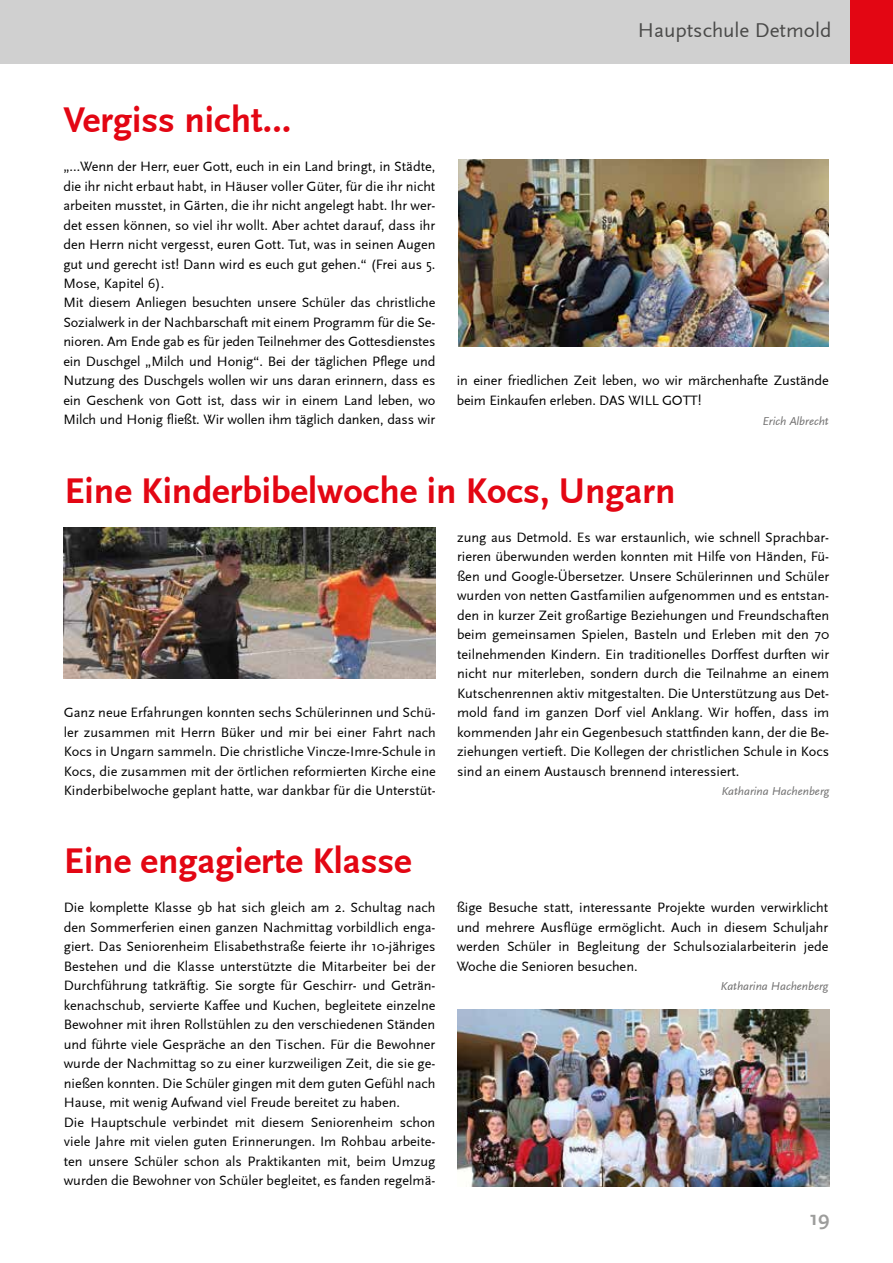
<style>
.page{position:relative;width:893px;height:1263px;background:#fff}
.page>*{position:absolute;margin:0;border:0;box-sizing:border-box;transform-origin:0 0}
.t1{font:700 37.5px "Scala Sans";color:#e30613}
.t2{font:21px "Scala Sans";color:#4a4a49}
.t3{font:700 21px "Scala Sans";color:#9d9d9c}
.t4{font:14.25px/19.5px "Scala Sans";color:#000}
.t5{font:italic 12px "Scala Sans";color:#706f6f}
</style>
<div class="page">
<div style="left:0;top:0;width:893px;height:64px;background:#d0d0d0"></div>
<img style="left:458px;top:159px;width:370px;height:188px">
<img style="left:457px;top:1010px;width:372px;height:176px">
<div style="left:850px;top:0;width:43px;height:64px;background:#e30613"></div>
<img style="left:64px;top:528px;width:371px;height:150px">
<h2 class="t2" style="left:638px;top:19px;width:195px">Hauptschule Detmold</h2>
<h1 class="t1" style="left:63px;top:100px;width:229px">Vergiss nicht…</h1>
<p class="t4" style="left:63px;top:157px;width:374px">„…Wenn der Herr, euer Gott, euch in ein Land bringt, in Städte, die ihr nicht erbaut habt, in Häuser voller Güter, für die ihr nicht arbeiten musstet, in Gärten, die ihr nicht angelegt habt. Ihr wer&shy;det essen können, so viel ihr wollt. Aber achtet darauf, dass ihr den Herrn nicht vergesst, euren Gott. Tut, was in seinen Augen gut und gerecht ist! Dann wird es euch gut gehen.“ (Frei aus 5.<br>Mose, Kapitel 6).<br>Mit diesem Anliegen besuchten unsere Schüler das christliche Sozialwerk in der Nachbarschaft mit einem Programm für die Se&shy;nioren. Am Ende gab es für jeden Teilnehmer des Gottesdienstes ein Duschgel „Milch und Honig“. Bei der täglichen Pflege und Nutzung des Duschgels wollen wir uns daran erinnern, dass es ein Geschenk von Gott ist, dass wir in einem Land leben, wo Milch und Honig fließt. Wir wollen ihm täglich danken, dass wir</p>
<p class="t4" style="left:457px;top:371px;width:374px">in einer friedlichen Zeit leben, wo wir märchenhafte Zustände beim Einkaufen erleben. DAS WILL GOTT!</p>
<p class="t5" style="left:762px;top:414px;width:68px">Erich Albrecht</p>
<h1 class="t1" style="left:64px;top:471px;width:612px">Eine Kinderbibelwoche in Kocs, Ungarn</h1>
<p class="t4" style="left:64px;top:703px;width:374px;text-align:justify">Ganz neue Erfahrungen konnten sechs Schülerinnen und Schü&shy;ler zusammen mit Herrn Büker und mir bei einer Fahrt nach Kocs in Ungarn sammeln. Die christliche Vincze-Imre-Schule in Kocs, die zusammen mit der örtlichen reformierten Kirche eine Kinderbibelwoche geplant hatte, war dankbar für die Unterstüt-</p>
<p class="t4" style="left:457px;top:527px;width:374px;text-align:justify">zung aus Detmold. Es war erstaunlich, wie schnell Sprachbar&shy;rieren überwunden werden konnten mit Hilfe von Händen, Fü&shy;ßen und Google-Übersetzer. Unsere Schülerinnen und Schüler wurden von netten Gastfamilien aufgenommen und es entstan&shy;den in kurzer Zeit großartige Beziehungen und Freundschaften beim gemeinsamen Spielen, Basteln und Erleben mit den 70 teilnehmenden Kindern. Ein traditionelles Dorffest durften wir nicht nur miterleben, sondern durch die Teilnahme an einem Kutschenrennen aktiv mitgestalten. Die Unterstützung aus Det&shy;mold fand im ganzen Dorf viel Anklang. Wir hoffen, dass im kommenden Jahr ein Gegenbesuch stattfinden kann, der die Be&shy;ziehungen vertieft. Die Kollegen der christlichen Schule in Kocs sind an einem Austausch brennend interessiert.</p>
<p class="t5" style="left:721px;top:785px;width:109px">Katharina Hachenberg</p>
<h1 class="t1" style="left:64px;top:840px;width:349px">Eine engagierte Klasse</h1>
<p class="t4" style="left:64px;top:898px;width:373px">Die komplette Klasse 9b hat sich gleich am 2. Schultag nach den Sommerferien einen ganzen Nachmittag vorbildlich enga&shy;giert. Das Seniorenheim Elisabethstraße feierte ihr 10-jähriges Bestehen und die Klasse unterstützte die Mitarbeiter bei der Durchführung tatkräftig. Sie sorgte für Geschirr- und Geträn&shy;kenachschub, servierte Kaffee und Kuchen, begleitete einzelne Bewohner mit ihren Rollstühlen zu den verschiedenen Ständen und führte viele Gespräche an den Tischen. Für die Bewohner wurde der Nachmittag so zu einer kurzweiligen Zeit, die sie ge&shy;nießen konnten. Die Schüler gingen mit dem guten Gefühl nach Hause, mit wenig Aufwand viel Freude bereitet zu haben.<br>Die Hauptschule verbindet mit diesem Seniorenheim schon viele Jahre mit vielen guten Erinnerungen. Im Rohbau arbeite&shy;ten unsere Schüler schon als Praktikanten mit, beim Umzug wurden die Bewohner von Schüler begleitet, es fanden regelmä-</p>
<p class="t4" style="left:457px;top:898px;width:373px;text-align:justify">ßige Besuche statt, interessante Projekte wurden verwirklicht und mehrere Ausflüge ermöglicht. Auch in diesem Schuljahr werden Schüler in Begleitung der Schulsozialarbeiterin jede Woche die Senioren besuchen.</p>
<p class="t5" style="left:720px;top:980px;width:109px">Katharina Hachenberg</p>
<h2 class="t3" style="left:810px;top:1207px;width:21px">19</h2>
</div>
